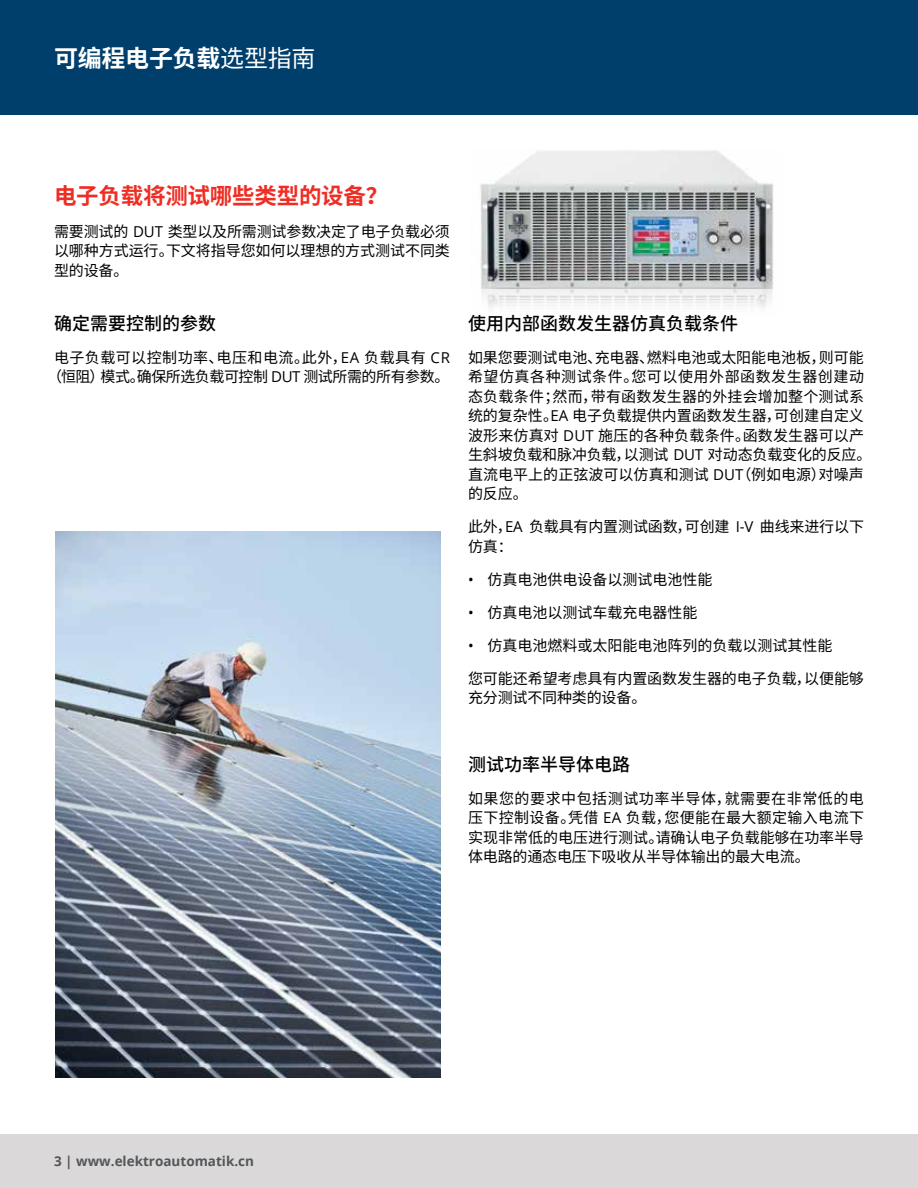
<style>
.page{position:relative;width:918px;height:1188px;background:#fff}
.page>*{position:absolute;margin:0;border:0;box-sizing:border-box;transform-origin:0 0}
.t1{font:700 24px "Source Han Sans SC";letter-spacing:-.01em;color:#fff}
.t2{font:700 22.5px "Source Han Sans SC";letter-spacing:-.01em;color:#ee2e24}
.t3{font:500 18px "Source Han Sans SC";color:#000}
.t4{font:15px/19.5px "Source Han Sans SC";letter-spacing:-.005em;color:#000}
.t5{font:15px/19.5px "Source Han Sans SC";letter-spacing:-.03em;color:#000;text-align:center}
.t6{font:700 13.5px "Open Sans";color:#54565b}
.s1{font-weight:400}
.s2{font-family:"Open Sans"}
</style>
<div class="page">
<div style="left:0;top:0;width:918px;height:114px;background:#003e6b"></div>
<div style="left:0;top:1134px;width:918px;height:54px;background:#dad8d8"></div>
<img style="left:56px;top:531px;width:385px;height:547px">
<img style="left:481px;top:288px;width:292px;height:20px">
<img style="left:480px;top:150px;width:294px;height:138px">
<h1 class="t1" style="left:54px;top:44px;width:263px">可编程电子负载<span class="s1">选型指南</span></h1>
<h2 class="t2" style="left:54px;top:183px;width:336px">电子负载将测试哪些类型的设备？</h2>
<p class="t4" style="left:54px;top:222px;width:397px;text-align:justify">需要测试的 <span class="s2">DUT</span> 类型以及所需测试参数决定了电子负载必须以哪种方式运行。下文将指导您如何以理想的方式测试不同类型的设备。</p>
<p class="t3" style="left:54px;top:313px;width:163px">确定需要控制的参数</p>
<p class="t5" style="left:47px;top:348px;width:404px">电子负载可以控制功率、电压和电流。此外，<span class="s2">EA</span> 负载具有 <span class="s2">CR</span>（恒阻）模式。确保所选负载可控制 <span class="s2">DUT</span> 测试所需的所有参数。</p>
<p class="t3" style="left:468px;top:313px;width:271px">使用内部函数发生器仿真负载条件</p>
<p class="t4" style="left:468px;top:348px;width:405px">如果您要测试电池、充电器、燃料电池或太阳能电池板，则可能希望仿真各种测试条件。您可以使用外部函数发生器创建动态负载条件；然而，带有函数发生器的外挂会增加整个测试系统的复杂性。<span class="s2">EA</span> 电子负载提供内置函数发生器，可创建自定义波形来仿真对 <span class="s2">DUT</span> 施压的各种负载条件。函数发生器可以产生斜坡负载和脉冲负载，以测试 <span class="s2">DUT</span> 对动态负载变化的反应。直流电平上的正弦波可以仿真和测试 <span class="s2">DUT</span>（例如电源）对噪声的反应。</p>
<p class="t4" style="left:468px;top:517px;width:398px">此外，<span class="s2">EA</span> 负载具有内置测试函数，可创建 <span class="s2">I-V</span> 曲线来进行以下仿真：</p>
<p class="t4" style="left:468px;top:570px;width:246px"><span class="s2">•</span> 仿真电池供电设备以测试电池性能</p>
<p class="t4" style="left:468px;top:603px;width:231px"><span class="s2">•</span> 仿真电池以测试车载充电器性能</p>
<p class="t4" style="left:468px;top:636px;width:366px"><span class="s2">•</span> 仿真电池燃料或太阳能电池阵列的负载以测试其性能</p>
<p class="t4" style="left:468px;top:669px;width:397px">您可能还希望考虑具有内置函数发生器的电子负载，以便能够充分测试不同种类的设备。</p>
<p class="t3" style="left:468px;top:754px;width:163px">测试功率半导体电路</p>
<p class="t4" style="left:468px;top:789px;width:398px;text-align:justify">如果您的要求中包括测试功率半导体，就需要在非常低的电压下控制设备。凭借 <span class="s2">EA</span> 负载，您便能在最大额定输入电流下实现非常低的电压进行测试。请确认电子负载能够在功率半导体电路的通态电压下吸收从半导体输出的最大电流。</p>
<p class="t6" style="left:54px;top:1152px;width:202px">3 | www.elektroautomatik.cn</p>
</div>
